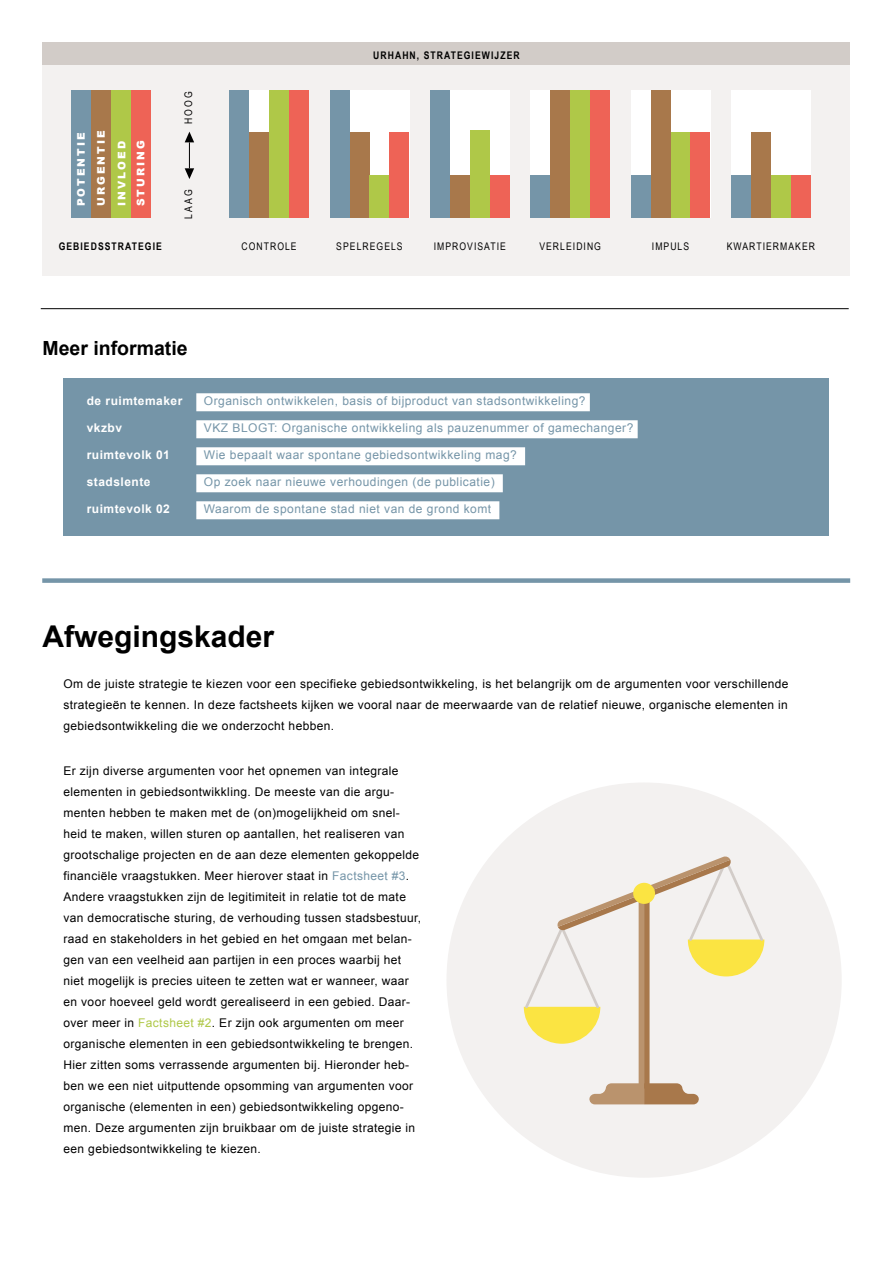
<style>
.page{position:relative;width:893px;height:1263px;background:#fff}
.page>*{position:absolute;margin:0;border:0;box-sizing:border-box;transform-origin:0 0}
.t1{font:700 30px "Arial";color:#000}
.t2{font:700 19.5px "Arial";color:#000}
.t3{font:12px/21px "Arial";letter-spacing:.03em;color:#000;text-align:justify}
.t4{font:12px "Arial";letter-spacing:.04em;color:#7595a8}
.t5{font:700 12px "Arial";letter-spacing:.04em;color:#fff}
.t6{font:10.5px "Arial Narrow";letter-spacing:.1em;color:#000}
.t7{font:700 10.5px "Arial Narrow";letter-spacing:.1em;color:#000}
.t8{font:900 10.5px/20.4px "Arial";letter-spacing:.2em;color:#fff}
.s1{color:#7595a8}
.s2{color:#afc848}
</style>
<div class="page">
<div style="left:64px;top:379px;width:765px;height:157px;background:#7595a8"></div>
<div style="left:43px;top:43px;width:807px;height:233px;background:#f3f1f0"></div>
<div style="left:71px;top:90px;width:20px;height:128px;background:#7595a8"></div>
<div style="left:91px;top:90px;width:20px;height:128px;background:#a8784b"></div>
<div style="left:111px;top:90px;width:20px;height:128px;background:#afc848"></div>
<div style="left:131px;top:90px;width:20px;height:128px;background:#ee6356"></div>
<div style="left:229px;top:90px;width:80px;height:128px;background:#fff"></div>
<div style="left:229px;top:90px;width:20px;height:128px;background:#7595a8"></div>
<div style="left:249px;top:133px;width:20px;height:85px;background:#a8784b"></div>
<div style="left:269px;top:90px;width:20px;height:128px;background:#afc848"></div>
<div style="left:289px;top:90px;width:20px;height:128px;background:#ee6356"></div>
<div style="left:330px;top:90px;width:79px;height:128px;background:#fff"></div>
<div style="left:430px;top:90px;width:80px;height:128px;background:#fff"></div>
<div style="left:530px;top:90px;width:80px;height:128px;background:#fff"></div>
<div style="left:631px;top:90px;width:79px;height:128px;background:#fff"></div>
<div style="left:731px;top:90px;width:80px;height:128px;background:#fff"></div>
<div style="left:330px;top:90px;width:20px;height:128px;background:#7595a8"></div>
<div style="left:350px;top:133px;width:19px;height:85px;background:#a8784b"></div>
<div style="left:369px;top:175px;width:20px;height:43px;background:#afc848"></div>
<div style="left:430px;top:90px;width:20px;height:128px;background:#7595a8"></div>
<div style="left:450px;top:175px;width:20px;height:43px;background:#a8784b"></div>
<div style="left:470px;top:130px;width:20px;height:88px;background:#afc848"></div>
<div style="left:530px;top:175px;width:20px;height:43px;background:#7595a8"></div>
<div style="left:550px;top:90px;width:20px;height:128px;background:#a8784b"></div>
<div style="left:570px;top:90px;width:20px;height:128px;background:#afc848"></div>
<div style="left:631px;top:175px;width:20px;height:43px;background:#7595a8"></div>
<div style="left:651px;top:90px;width:20px;height:128px;background:#a8784b"></div>
<div style="left:671px;top:133px;width:19px;height:85px;background:#afc848"></div>
<div style="left:731px;top:175px;width:20px;height:43px;background:#7595a8"></div>
<div style="left:751px;top:133px;width:20px;height:85px;background:#a8784b"></div>
<div style="left:771px;top:175px;width:20px;height:43px;background:#afc848"></div>
<div style="left:389px;top:133px;width:20px;height:85px;background:#ee6356"></div>
<div style="left:490px;top:175px;width:20px;height:43px;background:#ee6356"></div>
<div style="left:590px;top:90px;width:20px;height:128px;background:#ee6356"></div>
<div style="left:690px;top:133px;width:20px;height:85px;background:#ee6356"></div>
<div style="left:791px;top:175px;width:20px;height:43px;background:#ee6356"></div>
<div style="left:43px;top:43px;width:807px;height:22px;background:#d2ccc8"></div>
<svg style="left:185px;top:132px;width:9px;height:47px"></svg>
<div style="left:42px;top:578px;width:808px;height:5px;background:#7595a8"></div>
<div style="left:196px;top:393px;width:394px;height:18px;background:#fff"></div>
<div style="left:196px;top:420px;width:442px;height:18px;background:#fff"></div>
<div style="left:196px;top:447px;width:329px;height:18px;background:#fff"></div>
<div style="left:196px;top:474px;width:307px;height:18px;background:#fff"></div>
<div style="left:196px;top:501px;width:303px;height:18px;background:#fff"></div>
<hr style="left:41px;top:308px;width:808px;height:1px;background:#000">
<div style="left:446px;top:782px;width:396px;height:396px;background:#f3f1f0;border-radius:50%"></div>
<svg style="left:524px;top:856px;width:240px;height:248px"></svg>
<div style="left:633px;top:883px;width:22px;height:21px;background:#fbe442;border-radius:50%"></div>
<p class="t8" style="left:70px;top:206px;width:77px;rotate:-90deg">POTENTIE<br>URGENTIE<br>INVLOED</p>
<p class="t8" style="left:130px;top:206px;width:68px;rotate:-90deg">STURING</p>
<p class="t6" style="left:181px;top:124px;width:34px;rotate:-90deg">HOOG</p>
<p class="t6" style="left:181px;top:219px;width:31px;rotate:-90deg">LAAG</p>
<p class="t7" style="left:59px;top:239px;width:105px">GEBIEDSSTRATEGIE</p>
<p class="t6" style="left:241px;top:239px;width:57px">CONTROLE</p>
<h2 class="t2" style="left:43px;top:335px;width:147px">Meer informatie</h2>
<p class="t7" style="left:373px;top:48px;width:148px">URHAHN, STRATEGIEWIJZER</p>
<p class="t6" style="left:336px;top:239px;width:68px">SPELREGELS</p>
<p class="t6" style="left:434px;top:239px;width:74px">IMPROVISATIE</p>
<p class="t6" style="left:539px;top:239px;width:63px">VERLEIDING</p>
<p class="t6" style="left:652px;top:239px;width:39px">IMPULS</p>
<p class="t6" style="left:727px;top:239px;width:90px">KWARTIERMAKER</p>
<p class="t5" style="left:87px;top:393px;width:97px">de ruimtemaker</p>
<p class="t4" style="left:204px;top:393px;width:383px">Organisch ontwikkelen, basis of bijproduct van stadsontwikkeling?</p>
<p class="t5" style="left:87px;top:420px;width:37px">vkzbv</p>
<p class="t4" style="left:204px;top:420px;width:431px">VKZ BLOGT: Organische ontwikkeling als pauzenummer of gamechanger?</p>
<p class="t5" style="left:87px;top:447px;width:85px">ruimtevolk 01</p>
<p class="t4" style="left:204px;top:447px;width:314px">Wie bepaalt waar spontane gebiedsontwikkeling mag?</p>
<p class="t5" style="left:87px;top:474px;width:65px">stadslente</p>
<p class="t4" style="left:204px;top:474px;width:292px">Op zoek naar nieuwe verhoudingen (de publicatie)</p>
<p class="t5" style="left:87px;top:501px;width:85px">ruimtevolk 02</p>
<p class="t4" style="left:204px;top:501px;width:289px">Waarom de spontane stad niet van de grond komt</p>
<h1 class="t1" style="left:43px;top:617px;width:233px">Afwegingskader</h1>
<p class="t3" style="left:64px;top:673px;width:726px">Om de juiste strategie te kiezen voor een specifieke gebiedsontwikkeling, is het belangrijk om de argumenten voor verschillende strategieën te kennen. In deze factsheets kijken we vooral naar de meerwaarde van de relatief nieuwe, organische elementen in gebiedsontwikkeling die we onderzocht hebben.</p>
<p class="t3" style="left:64px;top:760px;width:359px;text-align:left">Er zijn diverse argumenten voor het opnemen van integrale elementen in gebiedsontwikkling. De meeste van die argu&shy;menten hebben te maken met de (on)mogelijkheid om snel&shy;heid te maken, willen sturen op aantallen, het realiseren van grootschalige projecten en de aan deze elementen gekoppelde financiële vraagstukken. Meer hierover staat in <span class="s1">Factsheet #3</span>.<br>Andere vraagstukken zijn de legitimiteit in relatie tot de mate van democratische sturing, de verhouding tussen stadsbestuur, raad en stakeholders in het gebied en het omgaan met belan&shy;gen van een veelheid aan partijen in een proces waarbij het niet mogelijk is precies uiteen te zetten wat er wanneer, waar en voor hoeveel geld wordt gerealiseerd in een gebied. Daar&shy;over meer in <span class="s2">Factsheet #2</span>. Er zijn ook argumenten om meer organische elementen in een gebiedsontwikkeling te brengen.<br>Hier zitten soms verrassende argumenten bij. Hieronder heb&shy;ben we een niet uitputtende opsomming van argumenten voor organische (elementen in een) gebiedsontwikkeling opgeno&shy;men. Deze argumenten zijn bruikbaar om de juiste strategie in een gebiedsontwikkeling te kiezen.</p>
</div>
